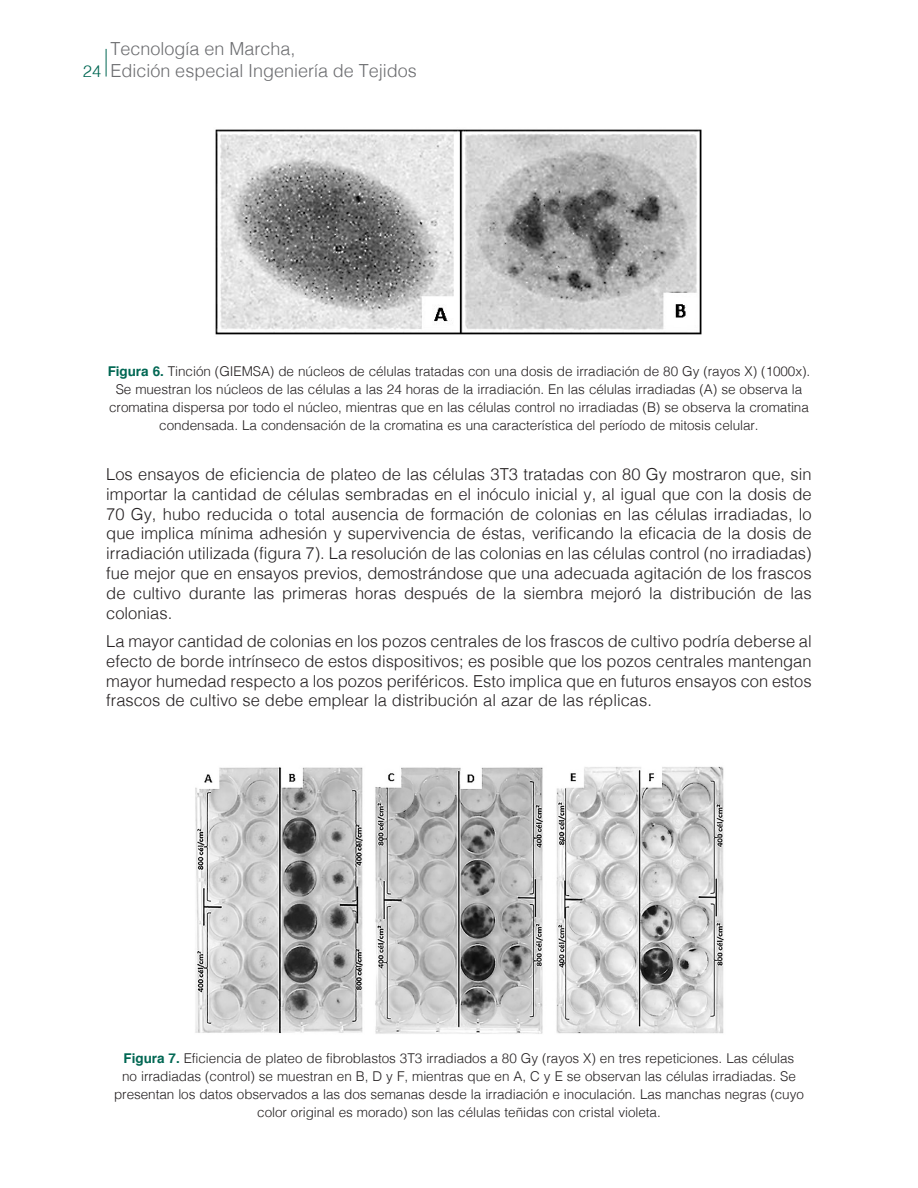
<style>
.page{position:relative;width:918px;height:1188px;background:#fff}
.page>*{position:absolute;margin:0;border:0;box-sizing:border-box;transform-origin:0 0}
.t1{font:300 18px/21.6px "Helvetica";color:#6c6d70}
._6texto{font:300 16.5px/19.8px "Helvetica";color:#231f20;text-align:justify}
._9tituloscuadros{font:300 13.5px/18px "Helvetica";letter-spacing:-.005em;color:#231f20;text-align:center}
.s1{font-size:16.5px;color:#006753}
.s2{font-weight:700;color:#006753}
</style>
<div class="page">
<svg style="left:106px;top:49px;width:1px;height:28px"></svg>
<img style="left:215px;top:129px;width:487px;height:206px">
<img style="left:195px;top:766px;width:529px;height:268px">
<p class="t1" style="left:83px;top:36px;width:335px;text-indent:28px">Tecnología en Marcha,<br><span class="s1">24</span> Edición especial Ingeniería de Tejidos</p>
<p class="_9tituloscuadros" style="left:108px;top:362px;width:704px"><span class="s2">Figura 6.</span> Tinción (GIEMSA) de núcleos de células tratadas con una dosis de irradiación de 80 Gy (rayos X) (1000x).<br>Se muestran los núcleos de las células a las 24 horas de la irradiación. En las células irradiadas (A) se observa la cromatina dispersa por todo el núcleo, mientras que en las células control no irradiadas (B) se observa la cromatina condensada. La condensación de la cromatina es una característica del período de mitosis celular.</p>
<p class="_6texto" style="left:106px;top:463px;width:707px">Los ensayos de eficiencia de plateo de las células 3T3 tratadas con 80 Gy mostraron que, sin importar la cantidad de células sembradas en el inóculo inicial y, al igual que con la dosis de 70 Gy, hubo reducida o total ausencia de formación de colonias en las células irradiadas, lo que implica mínima adhesión y supervivencia de éstas, verificando la eficacia de la dosis de irradiación utilizada (figura 7). La resolución de las colonias en las células control (no irradiadas) fue mejor que en ensayos previos, demostrándose que una adecuada agitación de los frascos de cultivo durante las primeras horas después de la siembra mejoró la distribución de las colonias.</p>
<p class="_6texto" style="left:106px;top:630px;width:707px">La mayor cantidad de colonias en los pozos centrales de los frascos de cultivo podría deberse al efecto de borde intrínseco de estos dispositivos; es posible que los pozos centrales mantengan mayor humedad respecto a los pozos periféricos. Esto implica que en futuros ensayos con estos frascos de cultivo se debe emplear la distribución al azar de las réplicas.</p>
<p class="_9tituloscuadros" style="left:114px;top:1048px;width:691px"><span class="s2">Figura 7.</span> Eficiencia de plateo de fibroblastos 3T3 irradiados a 80 Gy (rayos X) en tres repeticiones. Las células<br>no irradiadas (control) se muestran en B, D y F, mientras que en A, C y E se observan las células irradiadas. Se presentan los datos observados a las dos semanas desde la irradiación e inoculación. Las manchas negras (cuyo color original es morado) son las células teñidas con cristal violeta.</p>
</div>
